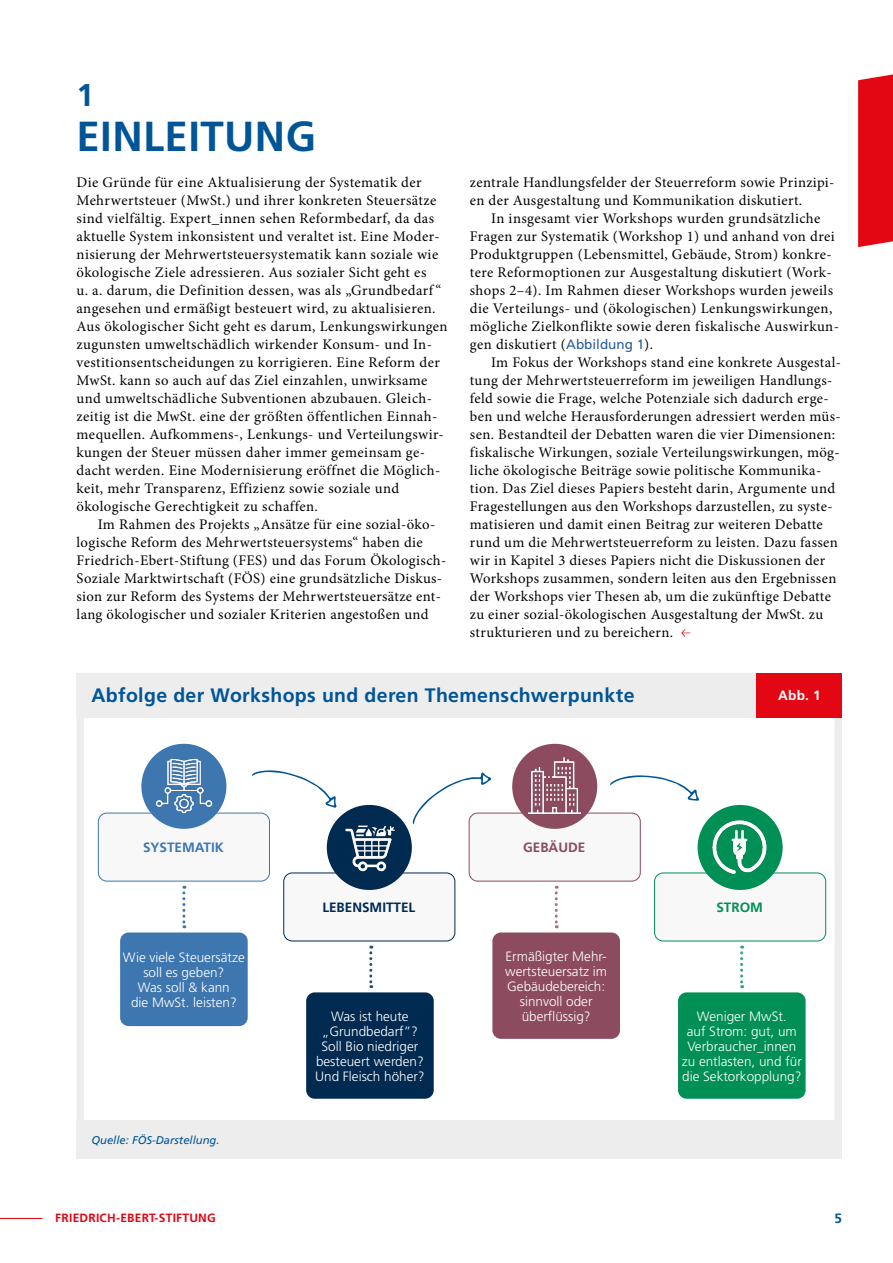
<style>
.page{position:relative;width:893px;height:1263px;background:#fff}
.page>*{position:absolute;margin:0;border:0;box-sizing:border-box;transform-origin:0 0}
.h2_-_im_IVZ_verschachtelt{font:700 42px "Frutiger LT Pro";letter-spacing:.01em;color:#005597}
.h2_-_im_IVZ_verschachtelt-2{font:700 31.5px "Frutiger LT Pro";color:#005597}
.Infografik_-_Titel{font:700 19.5px "Frutiger LT Pro";letter-spacing:.02em;color:#005597}
.p_Fließtext_mit_Einzug{font:14.7px/18px "Minion Pro";letter-spacing:.025em;color:#000}
.p_Fließtext_ohne_Einzug{font:14.7px/18px "Minion Pro";letter-spacing:.03em;color:#000}
.Infografik_-_Tabellentext_Fr_Light{font:300 13.5px/15px "Frutiger LT Pro";color:#fff;text-align:center}
.Infografik_-_Tabellentext_Fr_bold{font:700 13.5px "Frutiger LT Pro";color:#002a50}
.Infografik_-_Tabellentext_Fr_bold-2{font:700 13.5px "Frutiger LT Pro";color:#3e76b0}
.Infografik_-_Tabellentext_Fr_bold-3{font:700 13.5px "Frutiger LT Pro";color:#8c4b5f}
.Infografik_-_Abb-Nr{font:700 13.5px "Frutiger LT Pro";color:#fff}
.Infografik_-_Tabellentext_Fr_bold-4{font:700 13.5px "Frutiger LT Pro";color:#008f55}
.t1{font:700 13.5px "Frutiger LT Pro";color:#005597}
.t2{font:700 12px "Frutiger LT Pro";letter-spacing:.02em;color:#e30613}
.Infografik_-_Quelle_-_blau_kursiv{font:italic 11.25px "Frutiger LT Pro";color:#005597}
.s1{font-family:"Frutiger LT Pro";font-size:13.5px;color:#275b9b}
</style>
<div class="page">
<hr style="left:0;top:1218px;width:43px;height:1px;background:#e30613">
<div style="left:858px;top:74px;width:35px;height:173px;background:#e30613"></div>
<div style="left:77px;top:673px;width:765px;height:486px;background:#fff;border:8px solid #ededed"></div>
<div style="left:77px;top:673px;width:765px;height:44px;background:#ededed"></div>
<div style="left:757px;top:673px;width:85px;height:44px;background:#e30613"></div>
<div style="left:77px;top:1120px;width:765px;height:39px;background:#ededed"></div>
<div style="left:98px;top:813px;width:171px;height:68px;background:#f8f8f8;border-radius:9px"></div>
<div style="left:98px;top:813px;width:172px;height:68px;border:1px solid #3e76b0;border-radius:9px"></div>
<div style="left:284px;top:873px;width:171px;height:68px;background:#f8f8f8;border-radius:9px"></div>
<div style="left:283px;top:872px;width:172px;height:69px;border:1px solid #002a50;border-radius:9px"></div>
<div style="left:469px;top:813px;width:171px;height:68px;background:#f8f8f8;border-radius:9px"></div>
<div style="left:469px;top:813px;width:172px;height:68px;border:1px solid #8c4b5f;border-radius:9px"></div>
<div style="left:492px;top:932px;width:128px;height:107px;background:#8c4b5f;border-radius:9px"></div>
<div style="left:678px;top:992px;width:128px;height:107px;background:#008f55;border-radius:9px"></div>
<div style="left:306px;top:992px;width:128px;height:107px;background:#002a50;border-radius:9px"></div>
<div style="left:120px;top:932px;width:128px;height:94px;background:#3e76b0;border-radius:9px"></div>
<div style="left:655px;top:873px;width:171px;height:68px;background:#f8f8f8;border-radius:9px"></div>
<div style="left:654px;top:872px;width:172px;height:69px;border:1px solid #008f55;border-radius:9px"></div>
<svg style="left:681px;top:629px;width:9px;height:8px"></svg>
<svg style="left:182px;top:886px;width:3px;height:42px"></svg>
<svg style="left:369px;top:946px;width:3px;height:42px"></svg>
<svg style="left:555px;top:886px;width:3px;height:42px"></svg>
<svg style="left:740px;top:946px;width:3px;height:42px"></svg>
<svg style="left:252px;top:770px;width:85px;height:38px"></svg>
<svg style="left:413px;top:772px;width:78px;height:52px"></svg>
<svg style="left:610px;top:775px;width:89px;height:26px"></svg>
<div style="left:327px;top:805px;width:85px;height:85px;background:#002a50;border-radius:50%"></div>
<img style="left:345px;top:825px;width:50px;height:47px">
<div style="left:698px;top:805px;width:85px;height:85px;background:#008f55;border-radius:50%"></div>
<img style="left:712px;top:820px;width:55px;height:54px">
<div style="left:512px;top:744px;width:85px;height:85px;background:#8c4b5f;border-radius:50%"></div>
<img style="left:529px;top:757px;width:52px;height:58px">
<div style="left:141px;top:744px;width:85px;height:85px;background:#3e76b0;border-radius:50%"></div>
<img style="left:153px;top:754px;width:62px;height:63px">
<h2 class="h2_-_im_IVZ_verschachtelt-2" style="left:77px;top:76px;width:19px">1</h2>
<h2 class="h2_-_im_IVZ_verschachtelt" style="left:77px;top:111px;width:241px">EINLEITUNG</h2>
<p class="p_Fließtext_ohne_Einzug" style="left:77px;top:173px;width:373px">Die Gründe für eine Aktualisierung der Systematik der Mehrwertsteuer (MwSt.) und ihrer konkreten Steuersätze sind vielfältig. Expert_innen sehen Reformbedarf, da das aktuelle System inkonsistent und veraltet ist. Eine Moder&shy;nisierung der Mehrwertsteuersystematik kann soziale wie ökologische Ziele adressieren. Aus sozialer Sicht geht es<br>u. a. darum, die Definition dessen, was als „Grundbedarf “ angesehen und ermäßigt besteuert wird, zu aktualisieren.<br>Aus ökologischer Sicht geht es darum, Lenkungswirkungen zugunsten umweltschädlich wirkender Konsum- und In&shy;vestitionsentscheidungen zu korrigieren. Eine Reform der MwSt. kann so auch auf das Ziel einzahlen, unwirksame und umweltschädliche Subventionen abzubauen. Gleich&shy;zeitig ist die MwSt. eine der größten öffentlichen Einnah&shy;mequellen. Aufkommens-, Lenkungs- und Verteilungswir&shy;kungen der Steuer müssen daher immer gemeinsam ge&shy;dacht werden. Eine Modernisierung eröffnet die Möglich&shy;keit, mehr Transparenz, Effizienz sowie soziale und ökologische Gerechtigkeit zu schaffen.</p>
<p class="p_Fließtext_mit_Einzug" style="left:77px;top:515px;width:371px;text-indent:21px">Im Rahmen des Projekts „Ansätze für eine sozial-öko&shy;logische Reform des Mehrwertsteuersystems“ haben die Friedrich-Ebert-Stiftung (FES) und das Forum Ökologisch-Soziale Marktwirtschaft (FÖS) eine grundsätzliche Diskus&shy;sion zur Reform des Systems der Mehrwertsteuersätze ent&shy;lang ökologischer und sozialer Kriterien angestoßen und</p>
<p class="p_Fließtext_mit_Einzug" style="left:470px;top:173px;width:366px">zentrale Handlungsfelder der Steuerreform sowie Prinzipi&shy;en der Ausgestaltung und Kommunikation diskutiert.</p>
<p class="p_Fließtext_mit_Einzug" style="left:470px;top:209px;width:371px;text-indent:21px">In insgesamt vier Workshops wurden grundsätzliche Fragen zur Systematik (Workshop 1) und anhand von drei Produktgruppen (Lebensmittel, Gebäude, Strom) konkre&shy;tere Reformoptionen zur Ausgestaltung diskutiert (Work&shy;shops 2–4). Im Rahmen dieser Workshops wurden jeweils die Verteilungs- und (ökologischen) Lenkungswirkungen, mögliche Zielkonflikte sowie deren fiskalische Auswirkun&shy;gen diskutiert (<span class="s1">Abbildung 1</span>).</p>
<p class="p_Fließtext_mit_Einzug" style="left:470px;top:353px;width:373px;text-indent:21px">Im Fokus der Workshops stand eine konkrete Ausgestal&shy;tung der Mehrwertsteuerreform im jeweiligen Handlungs&shy;feld sowie die Frage, welche Potenziale sich dadurch erge&shy;ben und welche Herausforderungen adressiert werden müs&shy;sen. Bestandteil der Debatten waren die vier Dimensionen: fiskalische Wirkungen, soziale Verteilungswirkungen, mög&shy;liche ökologische Beiträge sowie politische Kommunika&shy;tion. Das Ziel dieses Papiers besteht darin, Argumente und Fragestellungen aus den Workshops darzustellen, zu syste&shy;matisieren und damit einen Beitrag zur weiteren Debatte rund um die Mehrwertsteuerreform zu leisten. Dazu fassen wir in Kapitel 3 dieses Papiers nicht die Diskussionen der Workshops zusammen, sondern leiten aus den Ergebnissen der Workshops vier Thesen ab, um die zukünftige Debatte zu einer sozial-ökologischen Ausgestaltung der MwSt. zu strukturieren und zu bereichern.</p>
<p class="Infografik_-_Titel" style="left:91px;top:684px;width:545px">Abfolge der Workshops und deren Themenschwerpunkte</p>
<p class="Infografik_-_Abb-Nr" style="left:778px;top:687px;width:44px">Abb. 1</p>
<p class="Infografik_-_Tabellentext_Fr_bold-2" style="left:143px;top:839px;width:82px">SYSTEMATIK</p>
<p class="Infografik_-_Tabellentext_Fr_Light" style="left:123px;top:950px;width:123px">Wie viele Steuersätze soll es geben?<br>Was soll &amp; kann<br>die MwSt. leisten?</p>
<p class="Infografik_-_Quelle_-_blau_kursiv" style="left:91px;top:1133px;width:130px">Quelle: FÖS-Darstellung.</p>
<p class="Infografik_-_Tabellentext_Fr_bold" style="left:322px;top:899px;width:95px">LEBENSMITTEL</p>
<p class="Infografik_-_Tabellentext_Fr_Light" style="left:315px;top:1008px;width:111px">Was ist heute „Grundbedarf”?<br>Soll Bio niedriger besteuert werden?<br>Und Fleisch höher?</p>
<p class="Infografik_-_Tabellentext_Fr_bold-3" style="left:523px;top:839px;width:64px">GEBÄUDE</p>
<p class="Infografik_-_Tabellentext_Fr_Light" style="left:505px;top:949px;width:103px">Ermäßigter Mehr&shy;wertsteuersatz im<br>Gebäudebereich: sinnvoll oder überflüssig?</p>
<p class="Infografik_-_Tabellentext_Fr_bold-4" style="left:716px;top:899px;width:48px">STROM</p>
<p class="Infografik_-_Tabellentext_Fr_Light" style="left:682px;top:1008px;width:122px">Weniger MwSt.<br>auf Strom: gut, um<br>Verbraucher_innen zu entlasten, und für die Sektorkopplung?</p>
<p class="t2" style="left:55px;top:1210px;width:162px">FRIEDRICH-EBERT-STIFTUNG</p>
<p class="t1" style="left:834px;top:1210px;width:9px">5</p>
</div>
